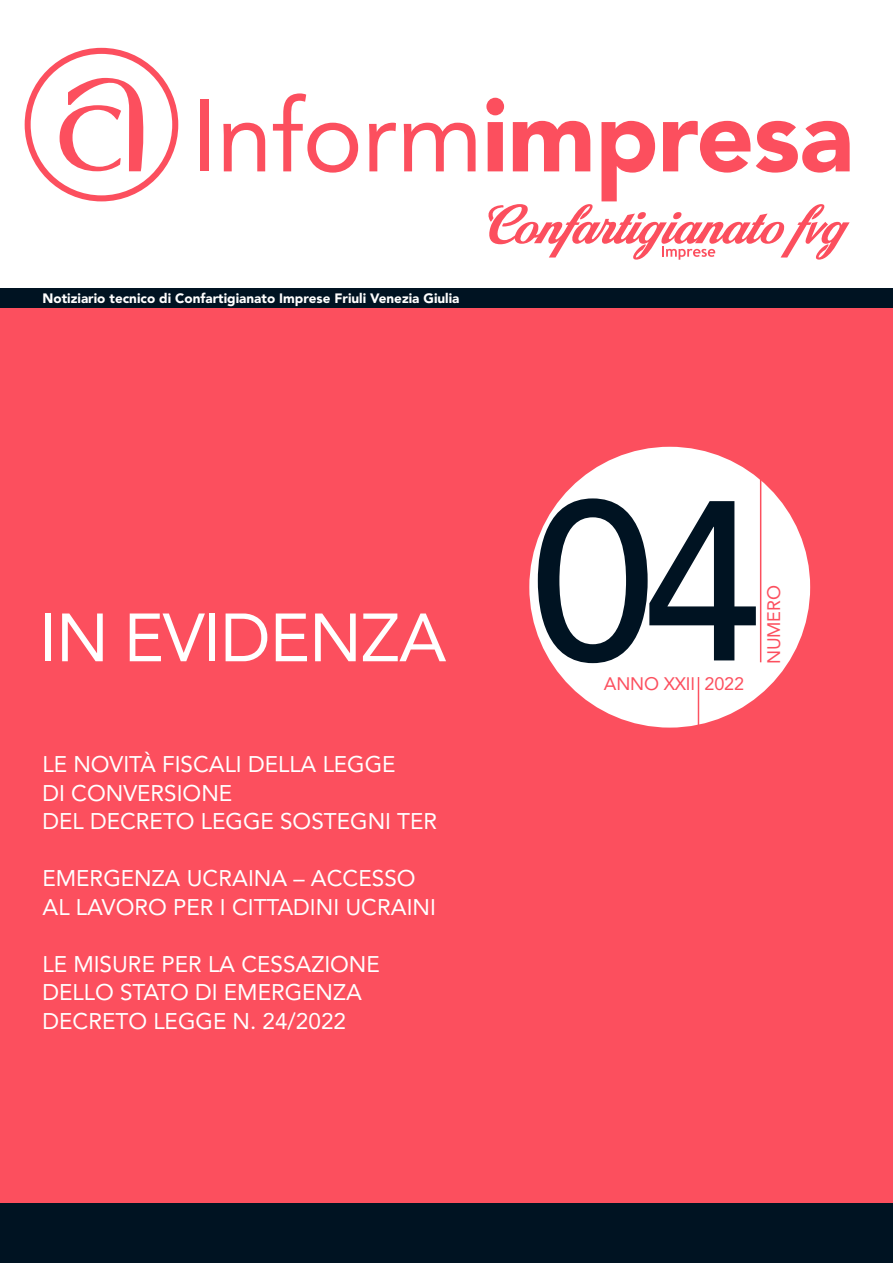
<style>
.page{position:relative;width:893px;height:1263px;background:#fff}
.page>*{position:absolute;margin:0;border:0;box-sizing:border-box;transform-origin:0 0}
.t1{font:500 225px "Avenir LT Std";color:#001322}
.t2{font:67.5px "Avenir LT Std";letter-spacing:-.01em;color:#fff}
.t3{font:22.5px/28.5px "Avenir LT Std";color:#fff}
.t4{font:18px "Avenir LT Std";letter-spacing:-.01em;color:#fc4f5e}
.t5{font:900 13.5px "Avenir LT Std";color:#fff}
</style>
<div class="page">
<div style="left:0;top:307px;width:893px;height:897px;background:#fc4f5e"></div>
<div style="left:0;top:1203px;width:893px;height:60px;background:#001322"></div>
<div style="left:0;top:288px;width:893px;height:20px;background:#001322"></div>
<div style="left:529px;top:447px;width:281px;height:281px;background:#fff;border-radius:50%"></div>
<hr style="left:760px;top:441px;width:1px;height:221px;background:#fc4f5e">
<hr style="left:698px;top:677px;width:1px;height:51px;background:#fc4f5e">
<div style="left:200px;top:100px;width:8px;height:71px;background:#fc4f5e"></div>
<svg style="left:223px;top:123px;width:42px;height:48px"></svg>
<svg style="left:273px;top:93px;width:85px;height:80px"></svg>
<svg style="left:369px;top:123px;width:27px;height:48px"></svg>
<svg style="left:404px;top:123px;width:72px;height:48px"></svg>
<svg style="left:25px;top:48px;width:153px;height:153px"></svg>
<svg style="left:486px;top:98px;width:364px;height:162px"></svg>
<p class="t5" style="left:43px;top:290px;width:419px">Notiziario tecnico di Confartigianato Imprese Friuli Venezia Giulia</p>
<p class="t2" style="left:39px;top:599px;width:409px">IN EVIDENZA</p>
<p class="t3" style="left:43px;top:750px;width:396px">LE NOVITÀ FISCALI DELLA LEGGE<br>DI CONVERSIONE<br>DEL DECRETO LEGGE SOSTEGNI TER</p>
<p class="t3" style="left:43px;top:864px;width:395px">EMERGENZA UCRAINA – ACCESSO<br>AL LAVORO PER I CITTADINI UCRAINI</p>
<p class="t3" style="left:43px;top:950px;width:339px">LE MISURE PER LA CESSAZIONE<br>DELLO STATO DI EMERGENZA</p>
<p class="t3" style="left:43px;top:1007px;width:305px">DECRETO LEGGE N. 24/2022</p>
<p class="t1" style="left:530px;top:452px;width:232px">04</p>
<p class="t4" style="left:604px;top:673px;width:142px">ANNO XXII 2022</p>
<p class="t4" style="left:763px;top:664px;width:80px;rotate:-90deg">NUMERO</p>
</div>
